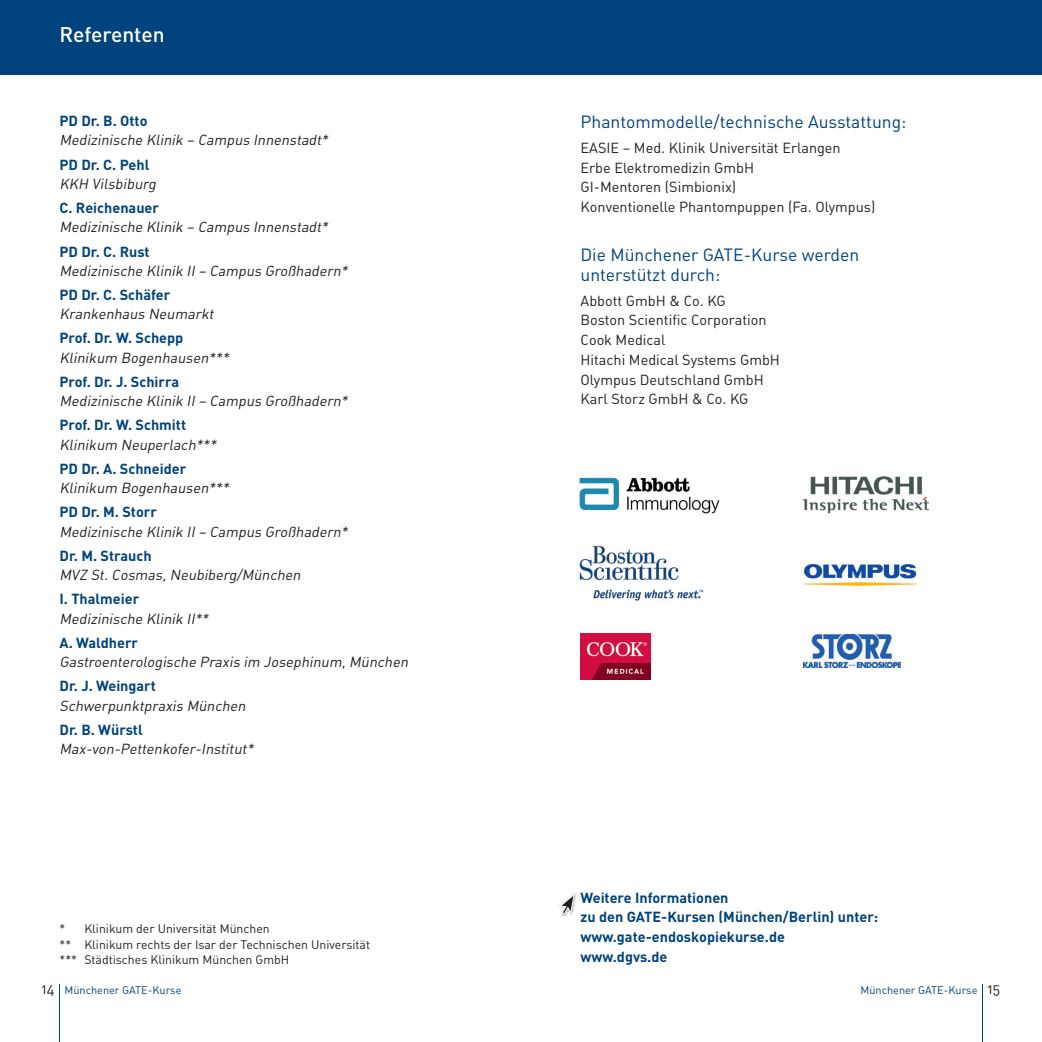
<style>
.page{position:relative;width:1042px;height:1042px;background:#fff}
.page>*{position:absolute;margin:0;border:0;box-sizing:border-box;transform-origin:0 0}
.t1{font:500 21px "DIN";color:#fff}
.t2{font:17.5px/19.6px "DIN Regular Alternate";color:#01437c}
.t3{font:italic 14.35px "DIN Regular Alternate";color:#231f20}
.t4{font:700 14.35px/19.6px "DIN";color:#01437c}
.t5{font:14.35px/19.6px "DIN Regular Alternate";color:#231f20}
.t6{font:12.25px/15.8px "DIN Regular Alternate";color:#231f20}
.t7{font:10.85px "DIN Regular Alternate";color:#01437c}
.s1{font-size:14.35px;color:#231f20}
</style>
<div class="page">
<div style="left:0;top:0;width:1042px;height:74px;background:#01437c"></div>
<hr style="left:59px;top:985px;width:1px;height:57px;background:#01437c">
<hr style="left:982px;top:985px;width:1px;height:57px;background:#01437c">
<img style="left:562px;top:893px;width:15px;height:23px">
<svg style="left:559px;top:893px;width:16px;height:22px"></svg>
<img style="left:579px;top:477px;width:141px;height:37px">
<img style="left:579px;top:545px;width:125px;height:56px">
<img style="left:802px;top:476px;width:128px;height:38px">
<img style="left:803px;top:564px;width:114px;height:23px">
<img style="left:580px;top:634px;width:70px;height:45px">
<img style="left:803px;top:634px;width:97px;height:33px">
<h1 class="t1" style="left:60px;top:27px;width:107px">Referenten</h1>
<p class="t4" style="left:60px;top:112px;width:89px">PD Dr. B. Otto</p>
<p class="t3" style="left:60px;top:135px;width:272px">Medizinische Klinik – Campus Innenstadt*</p>
<p class="t4" style="left:60px;top:156px;width:91px">PD Dr. C. Pehl</p>
<p class="t3" style="left:60px;top:179px;width:100px">KKH Vilsbiburg</p>
<p class="t4" style="left:60px;top:199px;width:101px">C. Reichenauer</p>
<p class="t3" style="left:60px;top:222px;width:272px">Medizinische Klinik – Campus Innenstadt*</p>
<p class="t4" style="left:60px;top:243px;width:92px">PD Dr. C. Rust</p>
<p class="t3" style="left:60px;top:265px;width:292px">Medizinische Klinik II – Campus Großhadern*</p>
<p class="t4" style="left:60px;top:286px;width:112px">PD Dr. C. Schäfer</p>
<p class="t3" style="left:60px;top:309px;width:158px">Krankenhaus Neumarkt</p>
<p class="t4" style="left:60px;top:330px;width:125px">Prof. Dr. W. Schepp</p>
<p class="t3" style="left:60px;top:352px;width:173px">Klinikum Bogenhausen***</p>
<p class="t4" style="left:60px;top:373px;width:121px">Prof. Dr. J. Schirra</p>
<p class="t3" style="left:60px;top:396px;width:292px">Medizinische Klinik II – Campus Großhadern*</p>
<p class="t4" style="left:60px;top:417px;width:128px">Prof. Dr. W. Schmitt</p>
<p class="t3" style="left:60px;top:439px;width:161px">Klinikum Neuperlach***</p>
<p class="t4" style="left:60px;top:460px;width:128px">PD Dr. A. Schneider</p>
<p class="t3" style="left:60px;top:483px;width:173px">Klinikum Bogenhausen***</p>
<p class="t4" style="left:60px;top:504px;width:99px">PD Dr. M. Storr</p>
<p class="t3" style="left:60px;top:526px;width:292px">Medizinische Klinik II – Campus Großhadern*</p>
<p class="t4" style="left:60px;top:547px;width:94px">Dr. M. Strauch</p>
<p class="t3" style="left:60px;top:570px;width:245px">MVZ St. Cosmas, Neubiberg/München</p>
<p class="t4" style="left:60px;top:590px;width:81px">I. Thalmeier</p>
<p class="t3" style="left:60px;top:613px;width:153px">Medizinische Klinik II**</p>
<p class="t4" style="left:60px;top:634px;width:80px">A. Waldherr</p>
<p class="t3" style="left:60px;top:657px;width:352px">Gastroenterologische Praxis im Josephinum, München</p>
<p class="t4" style="left:60px;top:677px;width:98px">Dr. J. Weingart</p>
<p class="t3" style="left:60px;top:700px;width:190px">Schwerpunktpraxis München</p>
<p class="t4" style="left:60px;top:721px;width:85px">Dr. B. Würstl</p>
<p class="t3" style="left:60px;top:744px;width:198px">Max-von-Pettenkofer-Institut*</p>
<p class="t6" style="left:60px;top:922px;width:312px">* Klinikum der Universität München<br>** Klinikum rechts der Isar der Technischen Universität *** Städtisches Klinikum München GmbH</p>
<p class="t2" style="left:580px;top:114px;width:327px">Phantommodelle/technische Ausstattung:</p>
<p class="t5" style="left:580px;top:140px;width:296px">EASIE – Med. Klinik Universität Erlangen<br>Erbe Elektromedizin GmbH<br>GI-Mentoren (Simbionix)<br>Konventionelle Phantompuppen (Fa. Olympus)</p>
<p class="t2" style="left:580px;top:247px;width:280px">Die Münchener GATE-Kurse werden unterstützt durch:</p>
<p class="t5" style="left:580px;top:292px;width:201px">Abbott GmbH &amp; Co. KG<br>Boston Scientific Corporation<br>Cook Medical<br>Hitachi Medical Systems GmbH<br>Olympus Deutschland GmbH<br>Karl Storz GmbH &amp; Co. KG</p>
<p class="t4" style="left:580px;top:889px;width:299px">Weitere Informationen<br>zu den GATE-Kursen (München/Berlin) unter: www.gate-endoskopiekurse.de<br>www.dgvs.de</p>
<p class="t7" style="left:41px;top:986px;width:142px"><span class="s1">14</span> Münchener GATE-Kurse</p>
<p class="t7" style="left:860px;top:986px;width:141px">Münchener GATE-Kurse <span class="s1">15</span></p>
</div>
